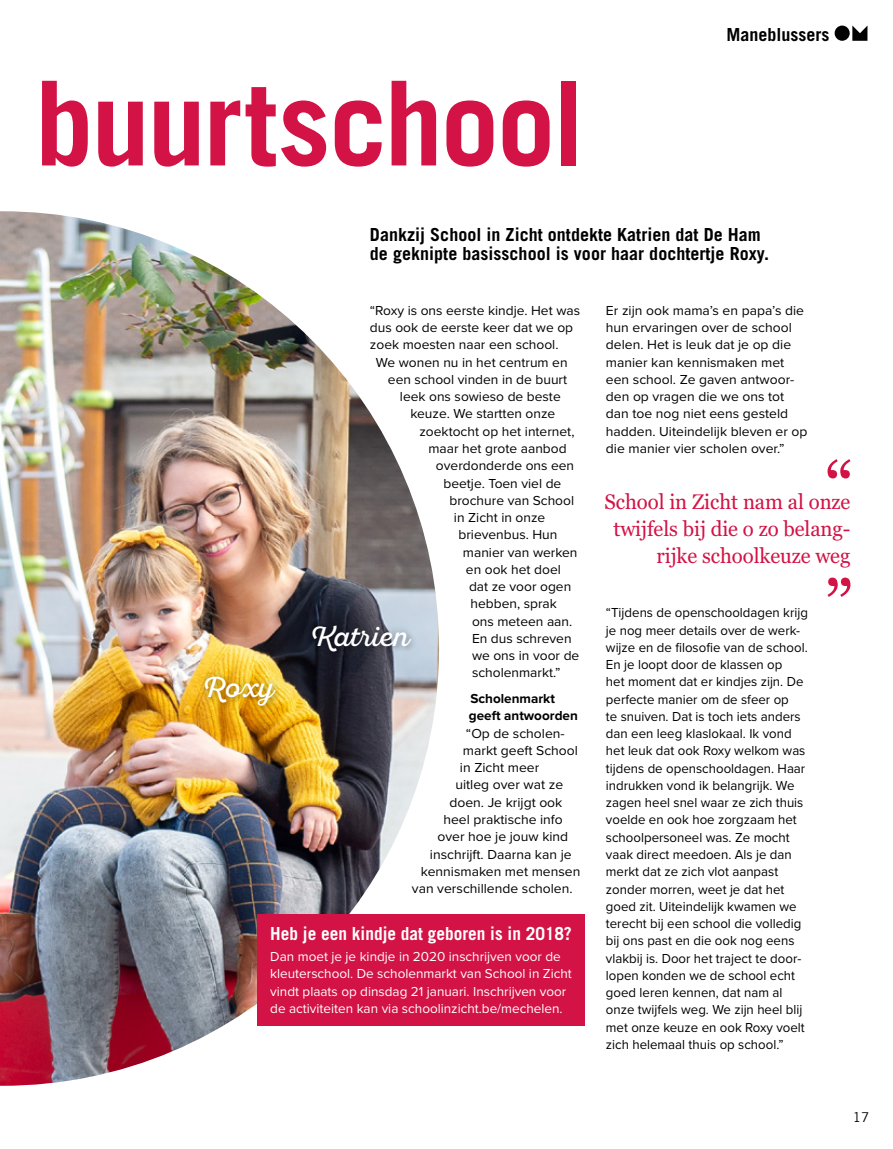
<style>
.page{position:relative;width:893px;height:1149px;background:#fff}
.page>*{position:absolute;margin:0;border:0;box-sizing:border-box;transform-origin:0 0}
.t1{font:700 117.15px "Trade Gothic LT Std";letter-spacing:-.02em;color:#d31245}
.t2{font:27px "Sant Elia Script";color:#fff}
.t3{font:21px/27px "Georgia Pro";letter-spacing:-.005em;color:#d31245;text-align:right}
.t4{font:700 18px/19.5px "Trade Gothic LT Std";color:#000}
.t5{font:700 18px "Trade Gothic LT Std";color:#fff;scale:.96 1}
.t6{font:13.5px/17.2px "Proxima Nova";color:#000}
.t7{font:13.5px/17.2px "Proxima Nova";color:#fff}
.t8{font:700 13.5px/17.2px "Proxima Nova";color:#000}
.t9{font:13.5px "Trade Gothic LT Std";color:#000}
</style>
<div class="page">
<svg style="left:852px;top:26px;width:15px;height:15px"></svg>
<div style="left:835px;top:26px;width:15px;height:15px;background:#000;border-radius:50%"></div>
<svg style="left:827px;top:577px;width:23px;height:19px"></svg>
<svg style="left:827px;top:459px;width:23px;height:19px"></svg>
<img style="left:0;top:211px;width:439px;height:874px">
<div style="left:203px;top:675px;width:80px;height:38px;background:#000;opacity:.15"></div>
<div style="left:197px;top:668px;width:86px;height:44px;background:#000;opacity:.1"></div>
<div style="left:305px;top:617px;width:114px;height:41px;background:#000;opacity:.1"></div>
<div style="left:258px;top:913px;width:327px;height:112px;background:#d31245"></div>
<h1 class="t1" style="left:35px;top:52px;width:551px">buurtschool</h1>
<h3 class="t4" style="left:727px;top:24px;width:104px">Maneblussers</h3>
<h3 class="t4" style="left:370px;top:224px;width:401px">Dankzij School in Zicht ontdekte Katrien dat De Ham de geknipte basisschool is voor haar dochtertje Roxy.</h3>
<h2 class="t2" style="left:203px;top:671px;width:72px">Roxy</h2>
<p class="t6" style="left:370px;top:301px;width:212px">“Roxy is ons eerste kindje. Het was</p>
<p class="t6" style="left:370px;top:318px;width:205px">dus ook de eerste keer dat we op</p>
<p class="t6" style="left:370px;top:335px;width:190px">zoek moesten naar een school.</p>
<p class="t6" style="left:376px;top:353px;width:193px">We wonen nu in het centrum en</p>
<p class="t6" style="left:388px;top:370px;width:181px">een school vinden in de buurt</p>
<p class="t6" style="left:400px;top:387px;width:162px">leek ons sowieso de beste</p>
<p class="t6" style="left:410px;top:404px;width:146px">keuze. We startten onze</p>
<p class="t6" style="left:419px;top:422px;width:157px">zoektocht op het internet,</p>
<p class="t6" style="left:428px;top:439px;width:140px">maar het grote aanbod</p>
<p class="t6" style="left:436px;top:456px;width:140px">overdonderde ons een</p>
<p class="t6" style="left:443px;top:473px;width:119px">beetje. Toen viel de</p>
<p class="t6" style="left:449px;top:491px;width:126px">brochure van School</p>
<p class="t6" style="left:454px;top:508px;width:93px">in Zicht in onze</p>
<p class="t6" style="left:458px;top:525px;width:101px">brievenbus. Hun</p>
<p class="t6" style="left:463px;top:542px;width:116px">manier van werken</p>
<p class="t6" style="left:466px;top:560px;width:96px">en ook het doel</p>
<p class="t6" style="left:469px;top:577px;width:104px">dat ze voor ogen</p>
<p class="t6" style="left:470px;top:594px;width:88px">hebben, sprak</p>
<p class="t6" style="left:472px;top:611px;width:102px">ons meteen aan.</p>
<p class="t6" style="left:472px;top:629px;width:101px">En dus schreven</p>
<p class="t6" style="left:472px;top:646px;width:109px">we ons in voor de</p>
<p class="t6" style="left:472px;top:663px;width:90px">scholenmarkt.”</p>
<p class="t8" style="left:469px;top:689px;width:110px">Scholenmarkt geeft antwoorden</p>
<p class="t6" style="left:466px;top:723px;width:100px">“Op de scholen-</p>
<p class="t6" style="left:463px;top:741px;width:116px">markt geeft School</p>
<p class="t6" style="left:460px;top:758px;width:81px">in Zicht meer</p>
<p class="t6" style="left:455px;top:775px;width:109px">uitleg over wat ze</p>
<p class="t6" style="left:449px;top:792px;width:114px">doen. Je krijgt ook</p>
<p class="t6" style="left:443px;top:810px;width:121px">heel praktische info</p>
<p class="t6" style="left:437px;top:827px;width:132px">over hoe je jouw kind</p>
<p class="t6" style="left:430px;top:844px;width:143px">inschrijft. Daarna kan je</p>
<p class="t6" style="left:421px;top:861px;width:161px">kennismaken met mensen</p>
<p class="t6" style="left:412px;top:879px;width:162px">van verschillende scholen.</p>
<h2 class="t2" style="left:310px;top:620px;width:100px">Katrien</h2>
<h3 class="t5" style="left:270px;top:921px;width:316px">Heb je een kindje dat geboren is in 2018?</h3>
<p class="t7" style="left:270px;top:947px;width:303px">Dan moet je je kindje in 2020 inschrijven voor de kleuterschool. De scholenmarkt van School in Zicht vindt plaats op dinsdag 21 januari. Inschrijven voor de activiteiten kan via schoolinzicht.be/mechelen.</p>
<p class="t6" style="left:606px;top:301px;width:203px">Er zijn ook mama’s en papa’s die hun ervaringen over de school delen. Het is leuk dat je op die manier kan kennismaken met een school. Ze gaven antwoor&shy;den op vragen die we ons tot dan toe nog niet eens gesteld hadden. Uiteindelijk bleven er op die manier vier scholen over.”</p>
<h3 class="t3" style="left:605px;top:488px;width:247px">School in Zicht nam al onze twijfels bij die o zo belang&shy;rijke schoolkeuze weg</h3>
<p class="t6" style="left:606px;top:603px;width:203px">“Tijdens de openschooldagen krijg je nog meer details over de werk&shy;wijze en de filosofie van de school.<br>En je loopt door de klassen op<br>het moment dat er kindjes zijn. De perfecte manier om de sfeer op<br>te snuiven. Dat is toch iets anders dan een leeg klaslokaal. Ik vond het leuk dat ook Roxy welkom was tijdens de openschooldagen. Haar indrukken vond ik belangrijk. We zagen heel snel waar ze zich thuis voelde en ook hoe zorgzaam het schoolpersoneel was. Ze mocht vaak direct meedoen. Als je dan merkt dat ze zich vlot aanpast zonder morren, weet je dat het goed zit. Uiteindelijk kwamen we terecht bij een school die volledig bij ons past en die ook nog eens vlakbij is. Door het traject te door&shy;lopen konden we de school echt goed leren kennen, dat nam al onze twijfels weg. We zijn heel blij met onze keuze en ook Roxy voelt zich helemaal thuis op school.”</p>
<p class="t9" style="left:853px;top:1108px;width:18px">17</p>
</div>
